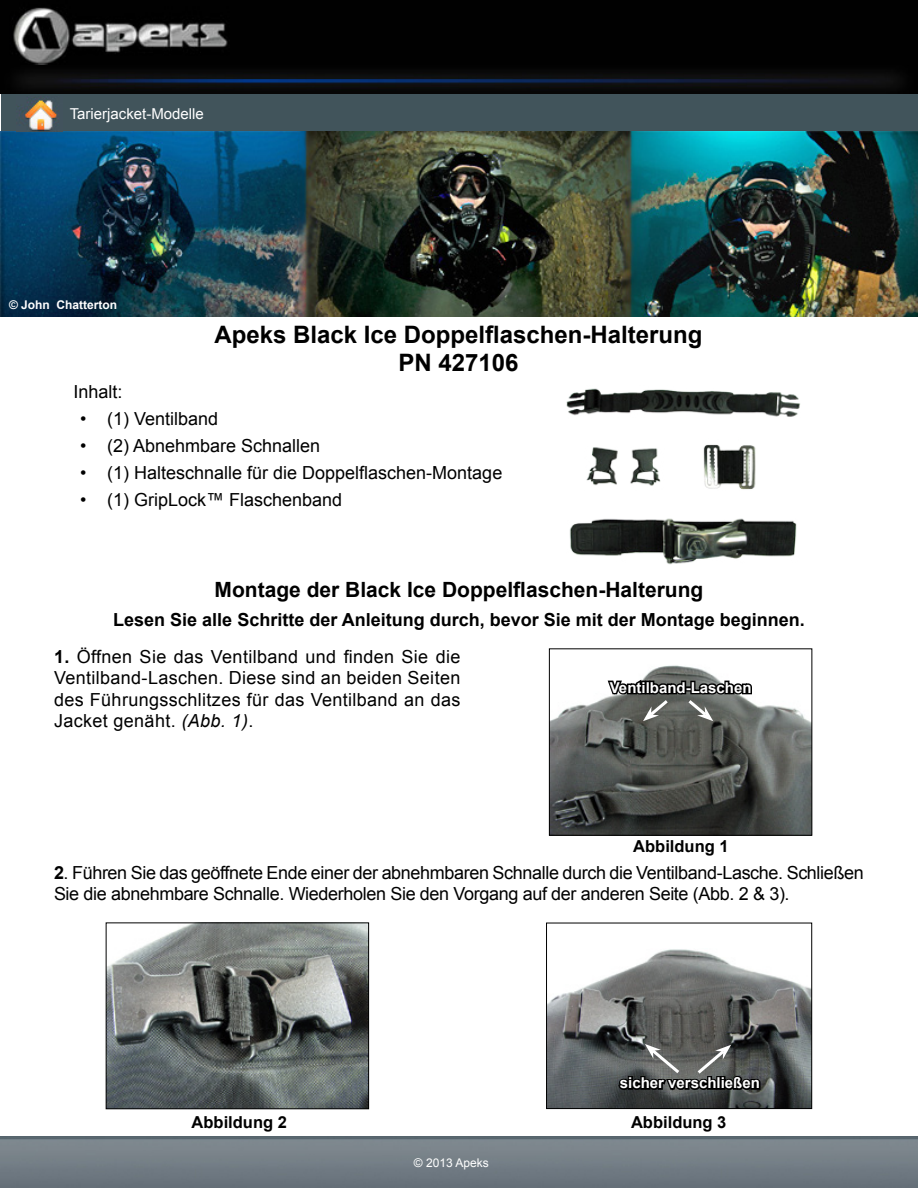
<style>
.page{position:relative;width:918px;height:1188px;background:#fff}
.page>*{position:absolute;margin:0;border:0;box-sizing:border-box;transform-origin:0 0}
.t1{font:700 24px/28.8px "Arial";color:#000;text-align:center}
.t2{font:700 21px "Arial";color:#000}
.t3{font:18px/21.6px "Arial";letter-spacing:-.02em;color:#000;text-align:justify}
.t4{font:18px "Arial";color:#000}
.t5{font:700 18px "Arial";color:#000}
.t6{font:700 16.5px "Arial";color:#000}
.t7{font:700 15px "Arial";color:#fff}
.t8{font:15px "Arial";color:#fff}
.t9{font:700 12px "Arial";color:#fff}
.t10{font:12px "Arial";color:#fff}
.s1{font-weight:700}
.s2{font-style:italic}
</style>
<div class="page">
<div style="left:1px;top:78px;width:917px;height:65px;background:#41545b"></div>
<img style="left:1px;top:0;width:917px;height:65px">
<img style="left:1px;top:132px;width:917px;height:184px">
<img style="left:0;top:65px;width:918px;height:29px">
<img style="left:20px;top:97px;width:37px;height:35px">
<img style="left:0;top:1136px;width:918px;height:52px">
<img style="left:566px;top:388px;width:234px;height:177px">
<img style="left:551px;top:665px;width:259px;height:169px">
<div style="left:549px;top:648px;width:263px;height:188px;border:1px solid #000"></div>
<svg style="left:606px;top:669px;width:148px;height:52px"></svg>
<img style="left:108px;top:924px;width:259px;height:183px">
<div style="left:106px;top:922px;width:263px;height:187px;border:1px solid #000"></div>
<img style="left:548px;top:949px;width:262px;height:158px">
<div style="left:546px;top:923px;width:266px;height:186px;border:1px solid #000"></div>
<svg style="left:617px;top:1044px;width:145px;height:51px;background:#4b4d4c"></svg>
<p class="t8" style="left:70px;top:104px;width:136px">Tarierjacket-Modelle</p>
<p class="t9" style="left:9px;top:297px;width:110px">© John Chatterton</p>
<h1 class="t1" style="left:215px;top:321px;width:490px">Apeks Black Ice Doppelflaschen-Halterung<br>PN 427106</h1>
<p class="t3" style="left:73px;top:381px;width:51px">Inhalt:</p>
<p class="t4" style="left:80px;top:407px;width:140px">• (1) Ventilband</p>
<p class="t4" style="left:80px;top:434px;width:242px">• (2) Abnehmbare Schnallen</p>
<p class="t4" style="left:80px;top:461px;width:424px">• (1) Halteschnalle für die Doppelflaschen-Montage</p>
<p class="t4" style="left:80px;top:488px;width:264px">• (1) GripLock™ Flaschenband</p>
<p class="t2" style="left:215px;top:576px;width:490px">Montage der Black Ice Doppelflaschen-Halterung</p>
<p class="t5" style="left:113px;top:608px;width:693px">Lesen Sie alle Schritte der Anleitung durch, bevor Sie mit der Montage beginnen.</p>
<p class="t3" style="left:54px;top:646px;width:408px"><span class="s1">1.</span> Öffnen Sie das Ventilband und finden Sie die Ventilband-Laschen. Diese sind an beiden Seiten des Führungsschlitzes für das Ventilband an das Jacket genäht. <span class="s2">(Abb. 1)</span>.</p>
<p class="t7" style="left:610px;top:678px;width:143px">Ventilband-Laschen</p>
<p class="t6" style="left:633px;top:835px;width:97px">Abbildung 1</p>
<p class="t3" style="left:54px;top:862px;width:811px"><span class="s1">2</span>. Führen Sie das geöffnete Ende einer der abnehmbaren Schnalle durch die Ventilband-Lasche. Schließen<br>Sie die abnehmbare Schnalle. Wiederholen Sie den Vorgang auf der anderen Seite (Abb. 2 &amp; 3).</p>
<p class="t7" style="left:620px;top:1073px;width:142px">sicher verschließen</p>
<p class="t6" style="left:192px;top:1111px;width:97px">Abbildung 2</p>
<p class="t6" style="left:631px;top:1111px;width:97px">Abbildung 3</p>
<p class="t10" style="left:414px;top:1155px;width:76px">© 2013 Apeks</p>
</div>
